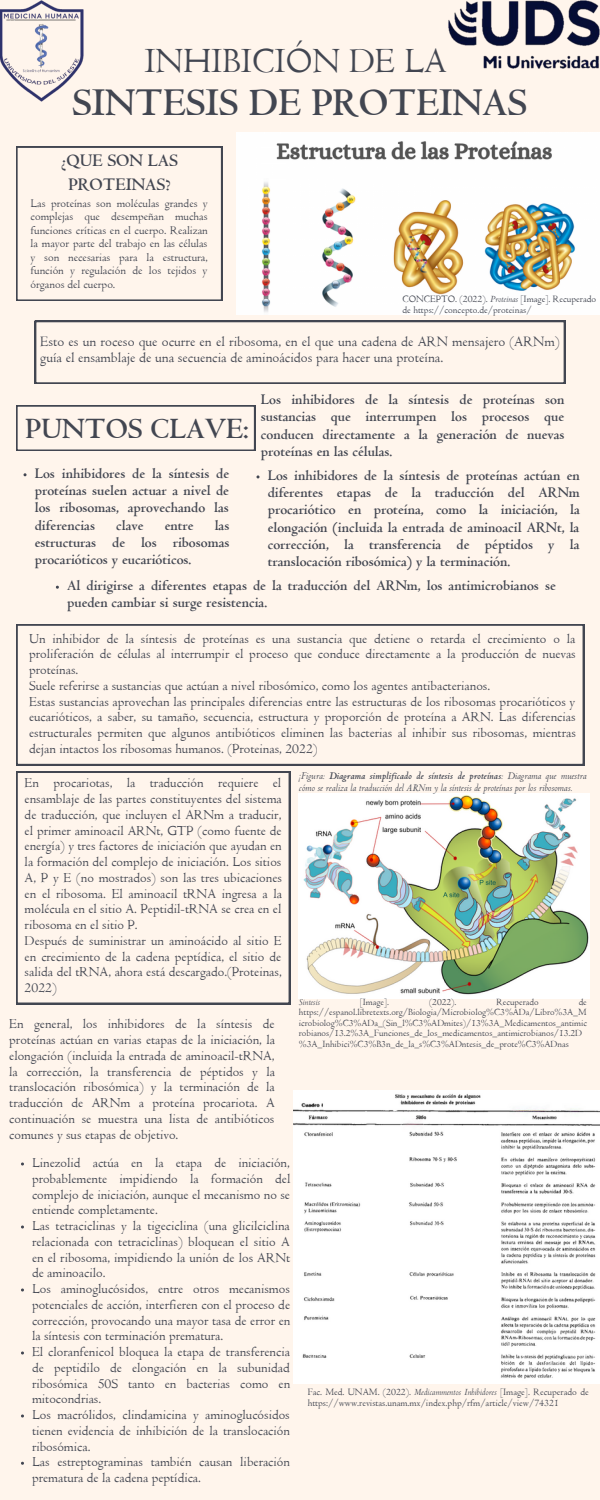
<style>
.page{position:relative;width:600px;height:1500px;background:#fff5ec}
.page>*{position:absolute;margin:0;border:0;box-sizing:border-box;transform-origin:0 0}
.t1{font:700 40px "Centaur MT Pro";color:#424651}
.t2{font:36px "Centaur MT Pro";color:#424651}
.t3{font:700 30px "Centaur MT Pro";color:#424651}
.t4{font:700 18px/24.8px "Centaur MT Pro";color:#424651;text-align:center}
.t5{font:700 15px/17.2px "Centaur MT Pro";color:#424651;text-align:justify}
.t6{font:14.7px/16.5px "Centaur MT Pro";color:#424651}
.t7{font:14px/15.8px "Centaur MT Pro";color:#424651;text-align:justify}
.t8{font:12px/13.5px "Centaur MT Pro";color:#424651;text-align:justify}
.t9{font:italic 11px/12px "Centaur MT Pro";color:#424651}
.t10{font:10px/11.2px "Centaur MT Pro";color:#424651}
.t11{font:9.7px/10.5px "Centaur MT Pro";color:#424651}
.t12{font:italic 9.7px "Centaur MT Pro";color:#424651}
.s1{font-style:italic}
.s2{font-weight:700}
</style>
<div class="page">
<svg style="left:16px;top:624px;width:568px;height:141px"></svg>
<svg style="left:16px;top:772px;width:274px;height:232px"></svg>
<img style="left:448px;top:0;width:152px;height:69px">
<img style="left:0;top:0;width:83px;height:102px">
<img style="left:236px;top:133px;width:364px;height:181px">
<svg style="left:16px;top:146px;width:206px;height:155px"></svg>
<svg style="left:35px;top:321px;width:530px;height:63px"></svg>
<svg style="left:16px;top:405px;width:239px;height:46px"></svg>
<img style="left:299px;top:794px;width:290px;height:204px">
<img style="left:294px;top:1090px;width:306px;height:293px">
<p class="t2" style="left:144px;top:48px;width:304px">INHIBICIÓN DE LA</p>
<p class="t1" style="left:72px;top:88px;width:456px">SINTESIS DE PROTEINAS</p>
<p class="t4" style="left:61px;top:150px;width:118px">¿QUE SON LAS<br>PROTEINAS?</p>
<p class="t8" style="left:31px;top:198px;width:179px">Las proteínas son moléculas grandes y complejas que desempeñan muchas funciones críticas en el cuerpo. Realizan la mayor parte del trabajo en las células y son necesarias para la estructura, función y regulación de los tejidos y órganos del cuerpo.</p>
<p class="t10" style="left:402px;top:294px;width:195px">CONCEPTO. (2022). <span class="s1">Proteinas</span> [Image]. Recuperado de https://concepto.de/proteinas/</p>
<p class="t6" style="left:40px;top:335px;width:521px">Esto es un roceso que ocurre en el ribosoma, en el que una cadena de ARN mensajero (ARNm) guía el ensamblaje de una secuencia de aminoácidos para hacer una proteína.</p>
<p class="t5" style="left:261px;top:393px;width:305px">Los inhibidores de la síntesis de proteínas son sustancias que interrumpen los procesos que conducen directamente a la generación de nuevas proteínas en las células.</p>
<p class="t5" style="left:268px;top:469px;width:314px">Los inhibidores de la síntesis de proteínas actúan en diferentes etapas de la traducción del ARNm procariótico en proteína, como la iniciación, la elongación (incluida la entrada de aminoacil ARNt, la corrección, la transferencia de péptidos y la translocación ribosómica) y la terminación.</p>
<p class="t5" style="left:67px;top:579px;width:490px">Al dirigirse a diferentes etapas de la traducción del ARNm, los antimicrobianos se pueden cambiar si surge resistencia.</p>
<p class="t3" style="left:25px;top:417px;width:225px">PUNTOS CLAVE:</p>
<p class="t5" style="left:35px;top:467px;width:196px">Los inhibidores de la síntesis de proteínas suelen actuar a nivel de los ribosomas, aprovechando las diferencias</p>
<p class="t5" style="left:35px;top:518px;width:196px;text-indent:180px">las estructuras de los ribosomas procarióticos y eucarióticos.</p>
<p class="t5" style="left:116px;top:518px;width:29px">clave</p>
<p class="t5" style="left:165px;top:518px;width:30px">entre</p>
<p class="t7" style="left:29px;top:632px;width:548px">Un inhibidor de la síntesis de proteínas es una sustancia que detiene o retarda el crecimiento o la proliferación de células al interrumpir el proceso que conduce directamente a la producción de nuevas proteínas.</p>
<p class="t7" style="left:29px;top:680px;width:463px">Suele referirse a sustancias que actúan a nivel ribosómico, como los agentes antibacterianos.</p>
<p class="t7" style="left:29px;top:695px;width:548px">Estas sustancias aprovechan las principales diferencias entre las estructuras de los ribosomas procarióticos y eucarióticos, a saber, su tamaño, secuencia, estructura y proporción de proteína a ARN. Las diferencias estructurales permiten que algunos antibióticos eliminen las bacterias al inhibir sus ribosomas, mientras dejan intactos los ribosomas humanos. (Proteinas, 2022)</p>
<p class="t7" style="left:25px;top:777px;width:259px">En procariotas, la traducción requiere el ensamblaje de las partes constituyentes del sistema de traducción, que incluyen el ARNm a traducir, el primer aminoacil ARNt, GTP (como fuente de energía) y tres factores de iniciación que ayudan en la formación del complejo de iniciación. Los sitios A, P y E (no mostrados) son las tres ubicaciones en el ribosoma. El aminoacil tRNA ingresa a la molécula en el sitio A. Peptidil-tRNA se crea en el ribosoma en el sitio P.</p>
<p class="t7" style="left:25px;top:935px;width:259px">Después de suministrar un aminoácido al sitio E en crecimiento de la cadena peptídica, el sitio de salida del tRNA, ahora está descargado.(Proteinas, 2022)</p>
<p class="t7" style="left:9px;top:1018px;width:267px">En general, los inhibidores de la síntesis de proteínas actúan en varias etapas de la iniciación, la elongación (incluida la entrada de aminoacil-tRNA, la corrección, la transferencia de péptidos y la translocación ribosómica) y la terminación de la traducción de ARNm a proteína procariota. A continuación se muestra una lista de antibióticos comunes y sus etapas de objetivo.</p>
<p class="t9" style="left:299px;top:771px;width:289px">¡Figura: <span class="s2">Diagrama simplificado de síntesis de proteínas</span>: Diagrama que muestra cómo se realiza la traducción del ARNm y la síntesis de proteínas por los ribosomas.</p>
<p class="t11" style="left:299px;top:998px;width:290px;text-indent:280px">de https://espanol.libretexts.org/Biologia/Microbiolog%C3%ADa/Libro%3A_M icrobiolog%C3%ADa_(Sin_l%C3%ADmites)/13%3A_Medicamentos_antimic robianos/13.2%3A_Funciones_de_los_medicamentos_antimicrobianos/13.2D %3A_Inhibici%C3%B3n_de_la_s%C3%ADntesis_de_prote%C3%ADnas</p>
<p class="t12" style="left:299px;top:998px;width:22px">Sintesis</p>
<p class="t11" style="left:360px;top:998px;width:31px">[Image].</p>
<p class="t11" style="left:429px;top:998px;width:29px">(2022).</p>
<p class="t11" style="left:497px;top:998px;width:44px">Recuperado</p>
<p class="t7" style="left:32px;top:1157px;width:260px">Linezolid actúa en la etapa de iniciación, probablemente impidiendo la formación del complejo de iniciación, aunque el mecanismo no se entiende completamente.</p>
<p class="t7" style="left:32px;top:1220px;width:260px">Las tetraciclinas y la tigeciclina (una glicilciclina relacionada con tetraciclinas) bloquean el sitio A en el ribosoma, impidiendo la unión de los ARNt de aminoacilo.</p>
<p class="t7" style="left:32px;top:1283px;width:260px">Los aminoglucósidos, entre otros mecanismos potenciales de acción, interfieren con el proceso de corrección, provocando una mayor tasa de error en la síntesis con terminación prematura.</p>
<p class="t7" style="left:32px;top:1346px;width:260px">El cloranfenicol bloquea la etapa de transferencia de peptidilo de elongación en la subunidad ribosómica 50S tanto en bacterias como en mitocondrias.</p>
<p class="t7" style="left:32px;top:1409px;width:259px">Los macrólidos, clindamicina y aminoglucósidos tienen evidencia de inhibición de la translocación ribosómica.</p>
<p class="t7" style="left:32px;top:1456px;width:260px">Las estreptograminas también causan liberación prematura de la cadena peptídica.</p>
<p class="t10" style="left:308px;top:1388px;width:283px">Fac. Med. UNAM. (2022). <span class="s1">Medicammentos Inhibidores</span> [Image]. Recuperado de https://www.revistas.unam.mx/index.php/rfm/article/view/74321</p>
</div>
